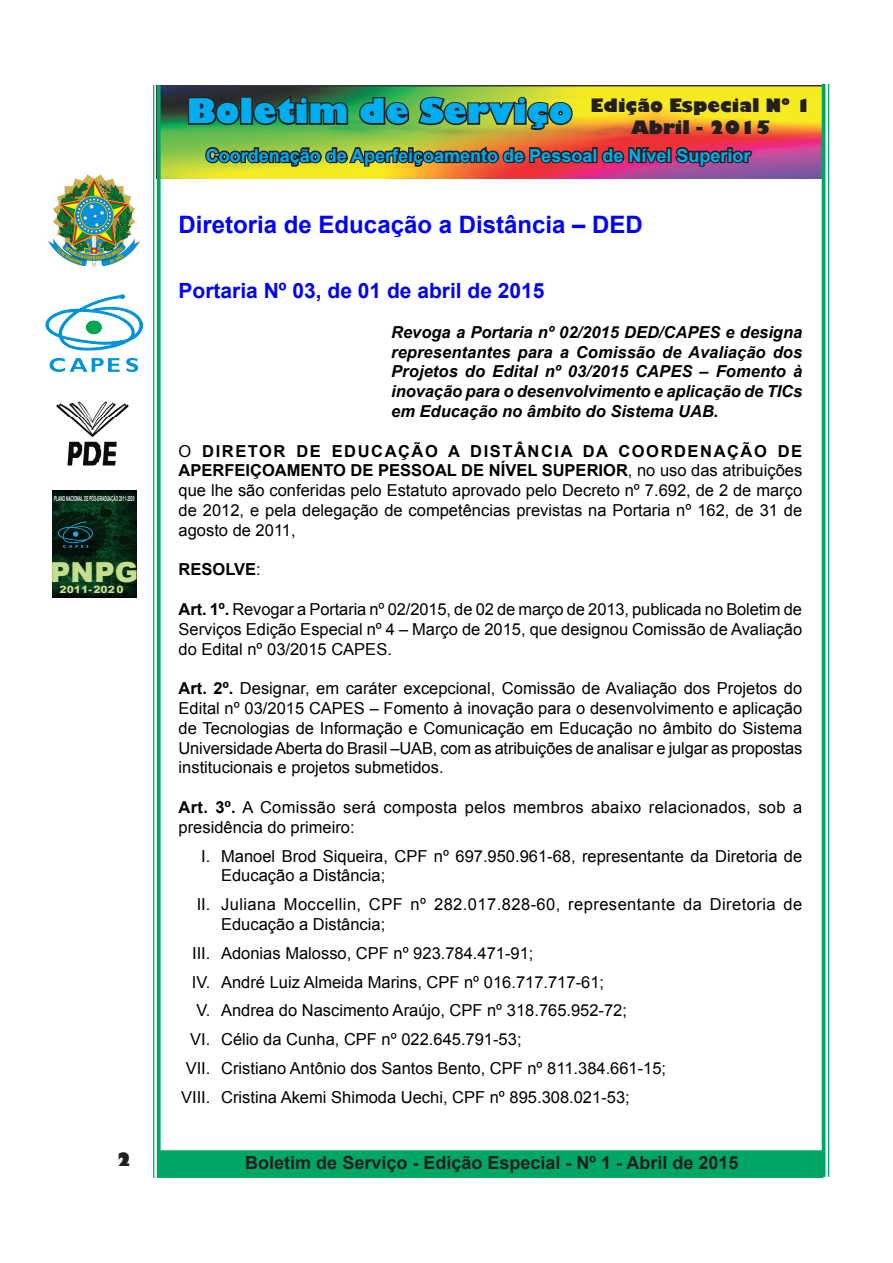
<style>
.page{position:relative;width:893px;height:1263px;background:#fff}
.page>*{position:absolute;margin:0;border:0;box-sizing:border-box;transform-origin:0 0}
.t1{font:800 33px "Gill Sans";color:#00aeef}
.t2{font:900 27.6px "Arial";color:#c5dd8c}
.t3{font:700 24px "Arial";color:#00f}
.t4{font:700 21px "Arial";color:#00f}
.t5{font:700 18px "Arial";color:#00aeef}
.t6{font:700 18px "Arial";color:#231f20}
.t7{font:800 18px/21.6px "Gill Sans";color:#231f20;text-align:center}
.t8{font:16.5px/19.8px "Arial";color:#000;text-align:justify}
.t9{font:italic 700 16.5px/19.8px "Arial";color:#000;text-align:justify}
.t10{font:16.5px/19.8px "Arial";letter-spacing:.02em;color:#000}
.t11{font:16.5px/19.8px "Arial";letter-spacing:.025em;color:#000}
.t12{font:700 16.5px "Arial";color:#000}
.t13{font:900 10.05px "Arial";color:#c5dd8c;scale:1.08 1}
.t14{font:700 7.05px "Arial";color:#f2f3f4;scale:.46 1}
.s1{font-weight:700}
.s2{font-weight:400}
</style>
<div class="page">
<img style="left:161px;top:85px;width:661px;height:93px">
<div style="left:159px;top:1150px;width:664px;height:28px;background:#00a664;border:2px solid #00a664"></div>
<hr style="left:153px;top:85px;width:1px;height:1093px;background:#00a664">
<svg style="left:157px;top:85px;width:4px;height:1093px;background:#17ad71"></svg>
<img style="left:56px;top:401px;width:73px;height:65px">
<hr style="left:822px;top:84px;width:3px;height:1093px;background:#00a664">
<hr style="left:828px;top:84px;width:1px;height:1093px;background:#00a664">
<img style="left:52px;top:491px;width:84px;height:106px">
<svg style="left:57px;top:521px;width:36px;height:27px"></svg>
<img style="left:186px;top:92px;width:568px;height:76px">
<img style="left:48px;top:174px;width:92px;height:93px">
<img style="left:46px;top:294px;width:97px;height:77px">
<p class="t14" style="left:54px;top:494px;width:176px">PLANO NACIONAL DE PÓS-GRADUAÇÃO 2011-2020</p>
<h2 class="t2" style="left:50px;top:552px;width:90px">PNPG</h2>
<p class="t13" style="left:60px;top:582px;width:61px">2011-2020</p>
<p class="t7" style="left:116px;top:1150px;width:17px">2</p>
<p class="t1" style="left:187px;top:90px;width:387px">Boletim de Serviço</p>
<p class="t7" style="left:591px;top:96px;width:222px">Edição Especial Nº 1<br>Abril - 2015</p>
<p class="t5" style="left:206px;top:143px;width:546px">Coordenação de Aperfeiçoamento de Pessoal de Nível Superior</p>
<p class="t3" style="left:179px;top:208px;width:466px">Diretoria de Educação a Distância – DED</p>
<p class="t4" style="left:179px;top:277px;width:368px">Portaria Nº 03, de 01 de abril de 2015</p>
<p class="t9" style="left:391px;top:323px;width:413px">Revoga a Portaria nº 02/2015 DED/CAPES e designa representantes para a Comissão de Avaliação dos Projetos do Edital nº 03/2015 CAPES – Fomento à inovação para o desenvolvimento e aplicação de TICs em Educação no âmbito do Sistema UAB.</p>
<p class="t8" style="left:179px;top:441px;width:625px">O <span class="s1">DIRETOR DE EDUCAÇÃO A DISTÂNCIA DA COORDENAÇÃO DE APERFEIÇOAMENTO DE PESSOAL DE NÍVEL SUPERIOR</span>, no uso das atribuições que lhe são conferidas pelo Estatuto aprovado pelo Decreto nº 7.692, de 2 de março de 2012, e pela delegação de competências previstas na Portaria nº 162, de 31 de agosto de 2011,</p>
<p class="t12" style="left:179px;top:559px;width:84px">RESOLVE<span class="s2">:</span></p>
<p class="t8" style="left:179px;top:599px;width:625px"><span class="s1">Art. 1º.</span> Revogar a Portaria nº 02/2015, de 02 de março de 2013, publicada no Boletim de Serviços Edição Especial nº 4 – Março de 2015, que designou Comissão de Avaliação do Edital nº 03/2015 CAPES.</p>
<p class="t8" style="left:179px;top:679px;width:625px"><span class="s1">Art. 2º.</span> Designar, em caráter excepcional, Comissão de Avaliação dos Projetos do Edital nº 03/2015 CAPES – Fomento à inovação para o desenvolvimento e aplicação de Tecnologias de Informação e Comunicação em Educação no âmbito do Sistema Universidade Aberta do Brasil –UAB, com as atribuições de analisar e julgar as propostas institucionais e projetos submetidos.</p>
<p class="t10" style="left:179px;top:797px;width:625px"><span class="s1">Art. 3º.</span> A Comissão será composta pelos membros abaixo relacionados, sob a presidência do primeiro:</p>
<p class="t8" style="left:221px;top:846px;width:583px;text-indent:-20px">I. Manoel Brod Siqueira, CPF nº 697.950.961-68, representante da Diretoria de<br>Educação a Distância;</p>
<p class="t11" style="left:221px;top:895px;width:583px;text-indent:-24px">II. Juliana Moccellin, CPF nº 282.017.828-60, representante da Diretoria de<br>Educação a Distância;</p>
<p class="t8" style="left:192px;top:943px;width:343px">III. Adonias Malosso, CPF nº 923.784.471-91;</p>
<p class="t8" style="left:192px;top:972px;width:414px">IV. André Luiz Almeida Marins, CPF nº 016.717.717-61;</p>
<p class="t8" style="left:196px;top:1001px;width:432px">V. Andrea do Nascimento Araújo, CPF nº 318.765.952-72;</p>
<p class="t8" style="left:190px;top:1030px;width:333px">VI. Célio da Cunha, CPF nº 022.645.791-53;</p>
<p class="t8" style="left:186px;top:1058px;width:482px">VII. Cristiano Antônio dos Santos Bento, CPF nº 811.384.661-15;</p>
<p class="t8" style="left:181px;top:1087px;width:450px">VIII. Cristina Akemi Shimoda Uechi, CPF nº 895.308.021-53;</p>
<p class="t6" style="left:245px;top:1150px;width:495px">Boletim de Serviço - Edição Especial - Nº 1 - Abril de 2015</p>
</div>
